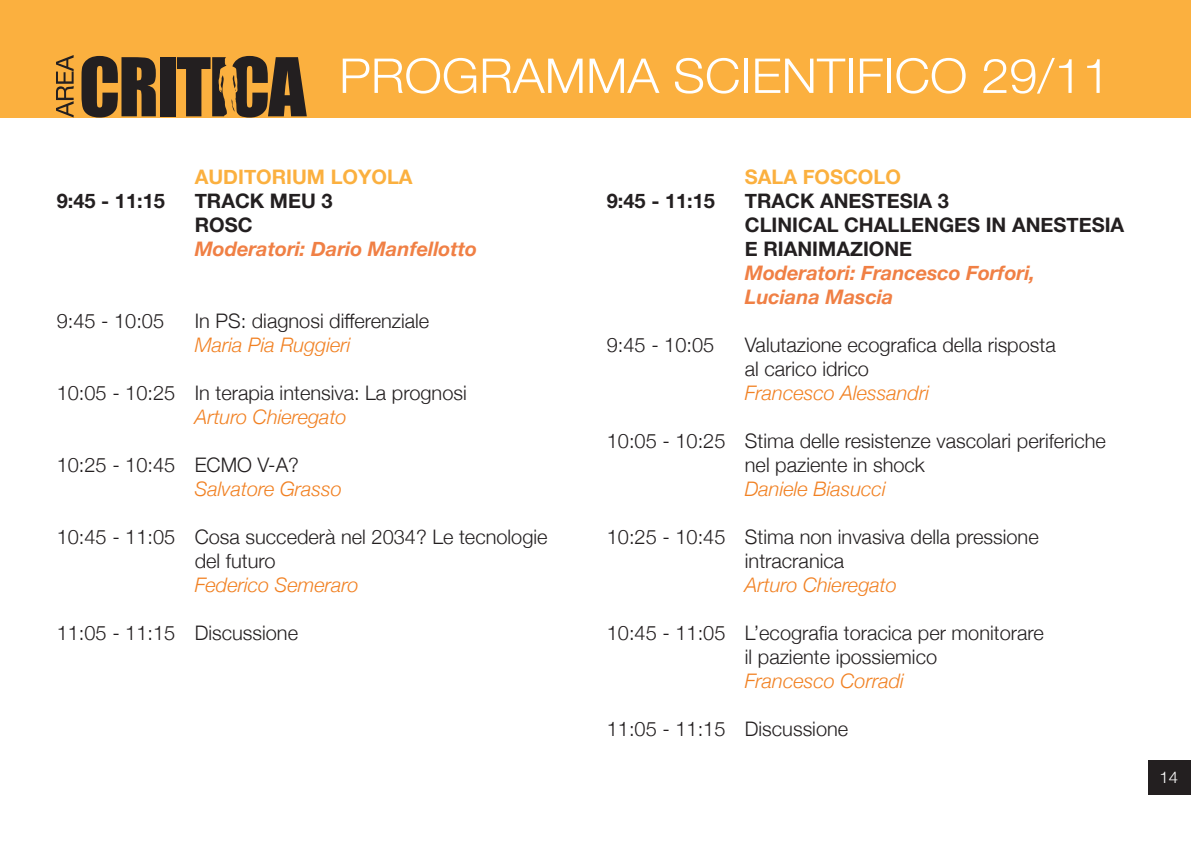
<style>
.page{position:relative;width:1191px;height:851px;background:#fff}
.page>*{position:absolute;margin:0;border:0;box-sizing:border-box;transform-origin:0 0}
.t1{font:300 48px "Helvetica Neue";color:#fff;scale:1.05 1}
.t2{font:300 20px/24px "Helvetica Neue";color:#231f20}
.t3{font:italic 300 20px "Helvetica Neue";color:#f18123}
.t4{font:700 20px "Helvetica Neue";color:#231f20}
.t5{font:italic 700 20px/24px "Helvetica Neue";color:#f08045}
.t6{font:700 20px "Helvetica Neue";color:#fbb03f}
.t7{font:300 16px "Helvetica Neue";color:#fff;scale:1.05 1}
.s1{font-style:normal;color:#231f20}
</style>
<div class="page">
<div style="left:0;top:0;width:1191px;height:118px;background:#fbb03f"></div>
<svg style="left:81px;top:56px;width:75px;height:61px"></svg>
<div style="left:160px;top:57px;width:15px;height:59px;background:#231f20"></div>
<svg style="left:177px;top:56px;width:130px;height:61px"></svg>
<svg style="left:56px;top:55px;width:18px;height:62px"></svg>
<div style="left:1148px;top:760px;width:43px;height:34px;background:#231f20"></div>
<p class="t1" style="left:339px;top:37px;width:736px">PROGRAMMA SCIENTIFICO 29/11</p>
<p class="t6" style="left:195px;top:161px;width:219px">AUDITORIUM LOYOLA</p>
<p class="t4" style="left:57px;top:185px;width:110px">9:45 - 11:15</p>
<p class="t4" style="left:195px;top:185px;width:139px">TRACK MEU 3</p>
<p class="t5" style="left:195px;top:213px;width:284px"><span class="s1">ROSC<br></span>Moderatori: Dario Manfellotto</p>
<p class="t2" style="left:57px;top:307px;width:109px">9:45 - 10:05</p>
<p class="t2" style="left:195px;top:307px;width:236px">In PS: diagnosi differenziale</p>
<p class="t3" style="left:195px;top:329px;width:157px">Maria Pia Ruggieri</p>
<p class="t2" style="left:57px;top:379px;width:411px">10:05 - 10:25 In terapia intensiva: La prognosi</p>
<p class="t3" style="left:195px;top:401px;width:153px">Arturo Chieregato</p>
<p class="t2" style="left:57px;top:451px;width:244px">10:25 - 10:45 ECMO V-A?</p>
<p class="t3" style="left:195px;top:473px;width:149px">Salvatore Grasso</p>
<p class="t2" style="left:57px;top:523px;width:492px">10:45 - 11:05 Cosa succederà nel 2034? Le tecnologie</p>
<p class="t2" style="left:195px;top:547px;width:82px">del futuro</p>
<p class="t3" style="left:195px;top:569px;width:165px">Federico Semeraro</p>
<p class="t2" style="left:57px;top:619px;width:243px">11:05 - 11:15 Discussione</p>
<p class="t6" style="left:745px;top:161px;width:157px">SALA FOSCOLO</p>
<p class="t4" style="left:607px;top:185px;width:110px">9:45 - 11:15</p>
<p class="t4" style="left:745px;top:185px;width:206px">TRACK ANESTESIA 3</p>
<p class="t4" style="left:745px;top:209px;width:381px">CLINICAL CHALLENGES IN ANESTESIA</p>
<p class="t4" style="left:745px;top:233px;width:169px">E RIANIMAZIONE</p>
<p class="t5" style="left:745px;top:261px;width:292px">Moderatori: Francesco Forfori,</p>
<p class="t5" style="left:745px;top:285px;width:150px">Luciana Mascia</p>
<p class="t2" style="left:607px;top:331px;width:109px">9:45 - 10:05</p>
<p class="t2" style="left:745px;top:331px;width:312px">Valutazione ecografica della risposta</p>
<p class="t2" style="left:745px;top:355px;width:126px">al carico idrico</p>
<p class="t3" style="left:745px;top:377px;width:186px">Francesco Alessandri</p>
<p class="t2" style="left:745px;top:427px;width:362px;text-indent:-138px">10:05 - 10:25 Stima delle resistenze vascolari periferiche nel paziente in shock</p>
<p class="t3" style="left:745px;top:473px;width:142px">Daniele Biasucci</p>
<p class="t2" style="left:607px;top:523px;width:433px">10:25 - 10:45 Stima non invasiva della pressione</p>
<p class="t2" style="left:745px;top:547px;width:101px">intracranica</p>
<p class="t3" style="left:745px;top:569px;width:153px">Arturo Chieregato</p>
<p class="t2" style="left:607px;top:619px;width:438px">10:45 - 11:05 L’ecografia toracica per monitorare</p>
<p class="t2" style="left:745px;top:643px;width:194px">il paziente ipossiemico</p>
<p class="t3" style="left:745px;top:665px;width:160px">Francesco Corradi</p>
<p class="t2" style="left:607px;top:715px;width:243px">11:05 - 11:15 Discussione</p>
<p class="t7" style="left:1159px;top:764px;width:19px">14</p>
</div>
